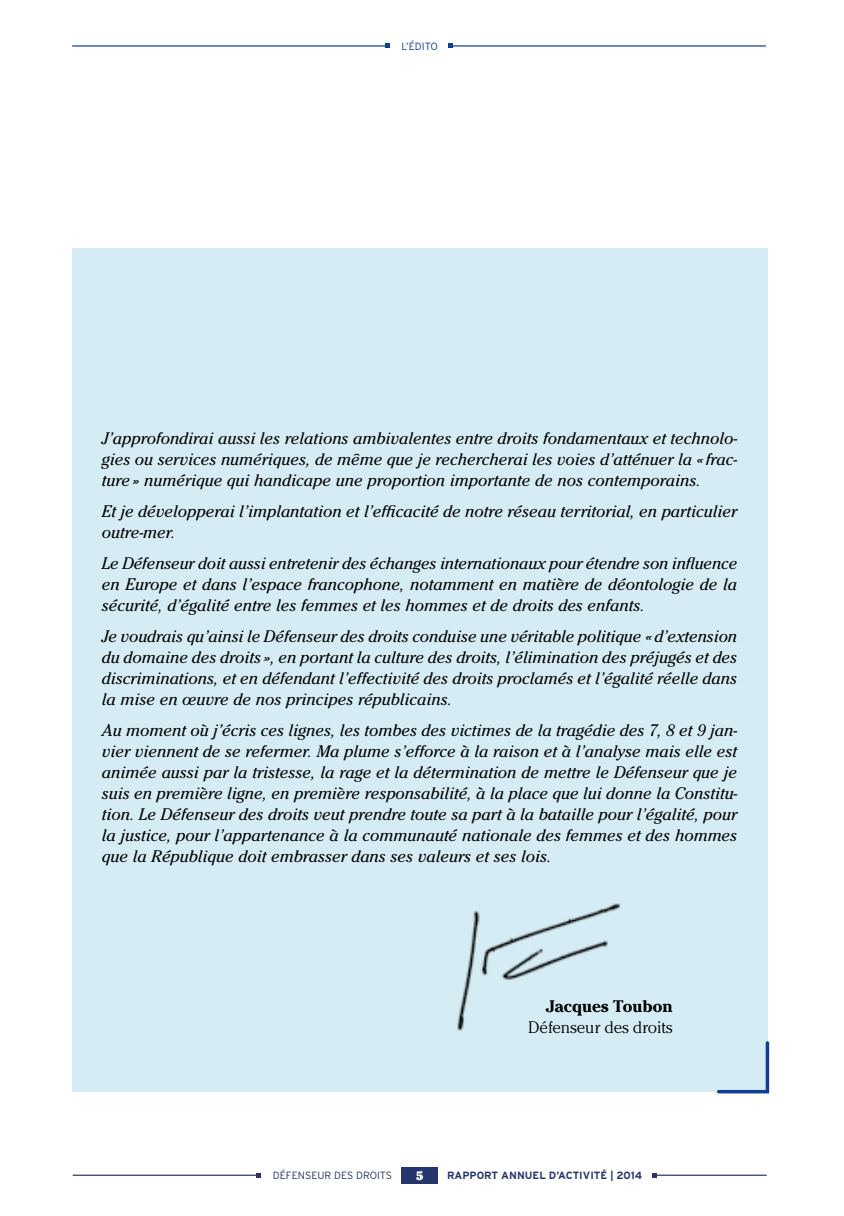
<style>
.page{position:relative;width:844px;height:1216px;background:#fff}
.page>*{position:absolute;margin:0;border:0;box-sizing:border-box;transform-origin:0 0}
.encadré_Texte{font:italic 16.62px/21px "Cheltenham";color:#000;text-align:justify}
.encadré_Texte-2{font:300 16.62px/21px "Cheltenham";color:#000;text-align:right}
.t1{font:900 12.25px "Cheltenham";color:#fff}
.t2{font:700 10.5px "Interstate";color:#26356c}
.t3{font:300 10.5px "Interstate";color:#26356c}
.t4{font:300 10.5px "Interstate";color:#0f3f93}
.s1{font-weight:700}
.s2{font-weight:400;color:#fff}
</style>
<div class="page">
<div style="left:401px;top:1166px;width:37px;height:17px;background:#26356c"></div>
<hr style="left:73px;top:1174px;width:186px;height:1px;background:#26356c">
<svg style="left:256px;top:1173px;width:5px;height:4px"></svg>
<hr style="left:654px;top:1174px;width:112px;height:1px;background:#26356c">
<svg style="left:652px;top:1173px;width:5px;height:4px"></svg>
<div style="left:72px;top:248px;width:694px;height:843px;background:#d5ecf4"></div>
<hr style="left:72px;top:45px;width:315px;height:2px;background:#0f3f93">
<svg style="left:385px;top:44px;width:5px;height:4px"></svg>
<hr style="left:450px;top:45px;width:315px;height:2px;background:#0f3f93">
<svg style="left:448px;top:44px;width:5px;height:4px"></svg>
<img style="left:457px;top:903px;width:164px;height:128px">
<svg style="left:715px;top:1039px;width:55px;height:55px"></svg>
<p class="t4" style="left:401px;top:40px;width:38px">L’ÉDITO</p>
<p class="encadré_Texte" style="left:102px;top:428px;width:637px">J’approfondirai aussi les relations ambivalentes entre droits fondamentaux et technolo&shy;gies ou services numériques, de même que je rechercherai les voies d’atténuer la « frac&shy;ture» numérique qui handicape une proportion importante de nos contemporains.</p>
<p class="encadré_Texte" style="left:102px;top:501px;width:636px">Et je développerai l’implantation et l’efficacité de notre réseau territorial, en particulier outre-mer.</p>
<p class="encadré_Texte" style="left:102px;top:553px;width:637px">Le Défenseur doit aussi entretenir des échanges internationaux pour étendre son influence en Europe et dans l’espace francophone, notamment en matière de déontologie de la sécurité, d’égalité entre les femmes et les hommes et de droits des enfants.</p>
<p class="encadré_Texte" style="left:102px;top:626px;width:637px">Je voudrais qu’ainsi le Défenseur des droits conduise une véritable politique «d’extension du domaine des droits », en portant la culture des droits, l’élimination des préjugés et des discriminations, et en défendant l’effectivité des droits proclamés et l’égalité réelle dans la mise en œuvre de nos principes républicains.</p>
<p class="encadré_Texte" style="left:102px;top:720px;width:637px">Au moment où j’écris ces lignes, les tombes des victimes de la tragédie des 7, 8 et 9 jan&shy;vier viennent de se refermer. Ma plume s’efforce à la raison et à l’analyse mais elle est animée aussi par la tristesse, la rage et la détermination de mettre le Défenseur que je suis en première ligne, en première responsabilité, à la place que lui donne la Constitu&shy;tion. Le Défenseur des droits veut prendre toute sa part à la bataille pour l’égalité, pour la justice, pour l’appartenance à la communauté nationale des femmes et des hommes que la République doit embrasser dans ses valeurs et ses lois.</p>
<p class="encadré_Texte-2" style="left:528px;top:996px;width:146px"><span class="s1">Jacques Toubon<br></span>Défenseur des droits</p>
<p class="t3" style="left:257px;top:1169px;width:136px"><span class="s2">5W</span>DÉFENSEUR DES DROITS</p>
<p class="t1" style="left:416px;top:1168px;width:9px">5</p>
<p class="t2" style="left:447px;top:1169px;width:196px">RAPPORT ANNUEL D’ACTIVITÉ | 2014</p>
</div>
